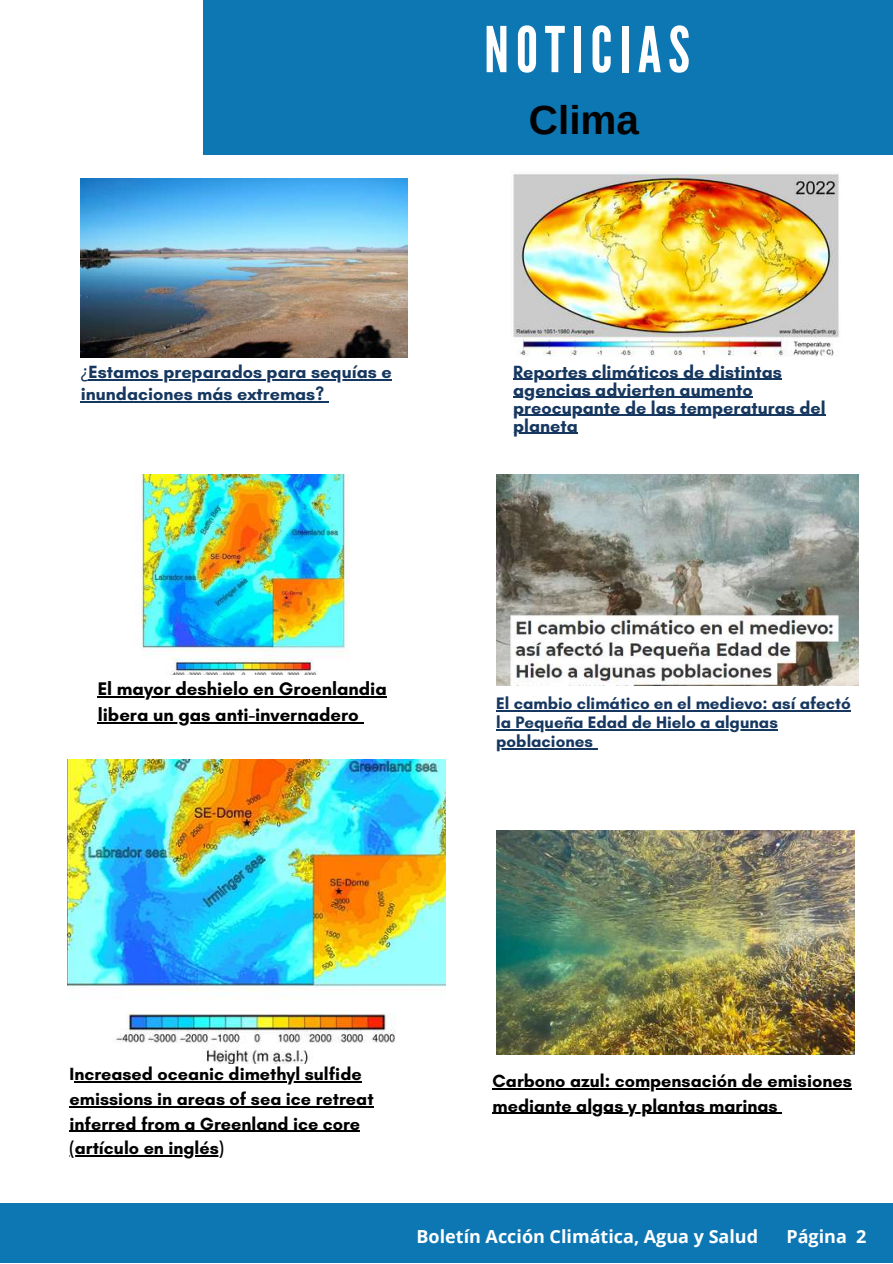
<style>
.page{position:relative;width:893px;height:1264px;background:#fff}
.page>*{position:absolute;margin:0;border:0;box-sizing:border-box;transform-origin:0 0}
.t1{font:63px "League Gothic";letter-spacing:.11em;color:#fff}
.t2{font:700 40.5px "Arimo";color:#020202}
.t3{font:700 18.6px/25.8px "Glacial Indifference";color:#000}
.t4{font:700 18px/24.8px "Glacial Indifference";color:#000}
.t5{font:700 18px/18px "Glacial Indifference";color:#16375f}
.t6{font:700 18px "Open Sans";color:#fff}
.t7{font:700 16.95px/19px "Glacial Indifference";color:#16375f}
.s1{font-family:"Noto Sans";font-weight:400}
</style>
<div class="page">
<div style="left:203px;top:0;width:689px;height:154px;background:#0d77b4"></div>
<div style="left:0;top:1202px;width:892px;height:60px;background:#0d77b4"></div>
<img style="left:81px;top:178px;width:326px;height:179px">
<img style="left:513px;top:172px;width:327px;height:185px">
<img style="left:141px;top:475px;width:209px;height:199px">
<img style="left:68px;top:759px;width:378px;height:304px">
<img style="left:496px;top:475px;width:362px;height:210px">
<img style="left:496px;top:830px;width:358px;height:224px">
<hr style="left:513px;top:379px;width:268px;height:1px;background:#16375f">
<hr style="left:513px;top:397px;width:239px;height:1px;background:#16375f">
<hr style="left:513px;top:415px;width:312px;height:1px;background:#16375f">
<hr style="left:513px;top:433px;width:65px;height:1px;background:#16375f">
<hr style="left:89px;top:379px;width:303px;height:1px;background:#16375f">
<hr style="left:81px;top:401px;width:243px;height:1px;background:#16375f">
<hr style="left:496px;top:710px;width:354px;height:1px;background:#16375f">
<hr style="left:496px;top:729px;width:281px;height:1px;background:#16375f">
<hr style="left:496px;top:748px;width:97px;height:1px;background:#16375f">
<hr style="left:98px;top:696px;width:289px;height:1px;background:#000">
<hr style="left:98px;top:722px;width:261px;height:1px;background:#000">
<hr style="left:74px;top:1081px;width:287px;height:1px;background:#000">
<hr style="left:70px;top:1105px;width:303px;height:2px;background:#000">
<hr style="left:70px;top:1130px;width:290px;height:1px;background:#000">
<hr style="left:70px;top:1155px;width:154px;height:1px;background:#000">
<hr style="left:492px;top:1088px;width:359px;height:1px;background:#000">
<hr style="left:492px;top:1112px;width:285px;height:1px;background:#000">
<p class="t5" style="left:81px;top:360px;width:312px;line-height:22.5px"><span class="s1">¿</span>Estamos preparados para sequías e inundaciones más extremas?</p>
<h1 class="t1" style="left:484px;top:13px;width:207px">NOTICIAS</h1>
<h2 class="t2" style="left:529px;top:97px;width:112px">Clima</h2>
<p class="t5" style="left:513px;top:362px;width:314px">Reportes climáticos de distintas agencias advierten aumento preocupante de las temperaturas del planeta</p>
<p class="t3" style="left:98px;top:675px;width:290px">El mayor deshielo en Groenlandia libera un gas anti-invernadero</p>
<p class="t7" style="left:496px;top:693px;width:356px">El cambio climático en el medievo: así afectó la Pequeña Edad de Hielo a algunas poblaciones</p>
<p class="t4" style="left:70px;top:1061px;width:305px">Increased oceanic dimethyl sulfide emissions in areas of sea ice retreat inferred from a Greenland ice core (artículo en inglés)</p>
<p class="t4" style="left:492px;top:1068px;width:360px">Carbono azul: compensación de emisiones mediante algas y plantas marinas</p>
<p class="t6" style="left:416px;top:1223px;width:343px">Boletín Acción Climática, Agua y Salud</p>
<p class="t6" style="left:786px;top:1223px;width:82px">Página 2</p>
</div>
